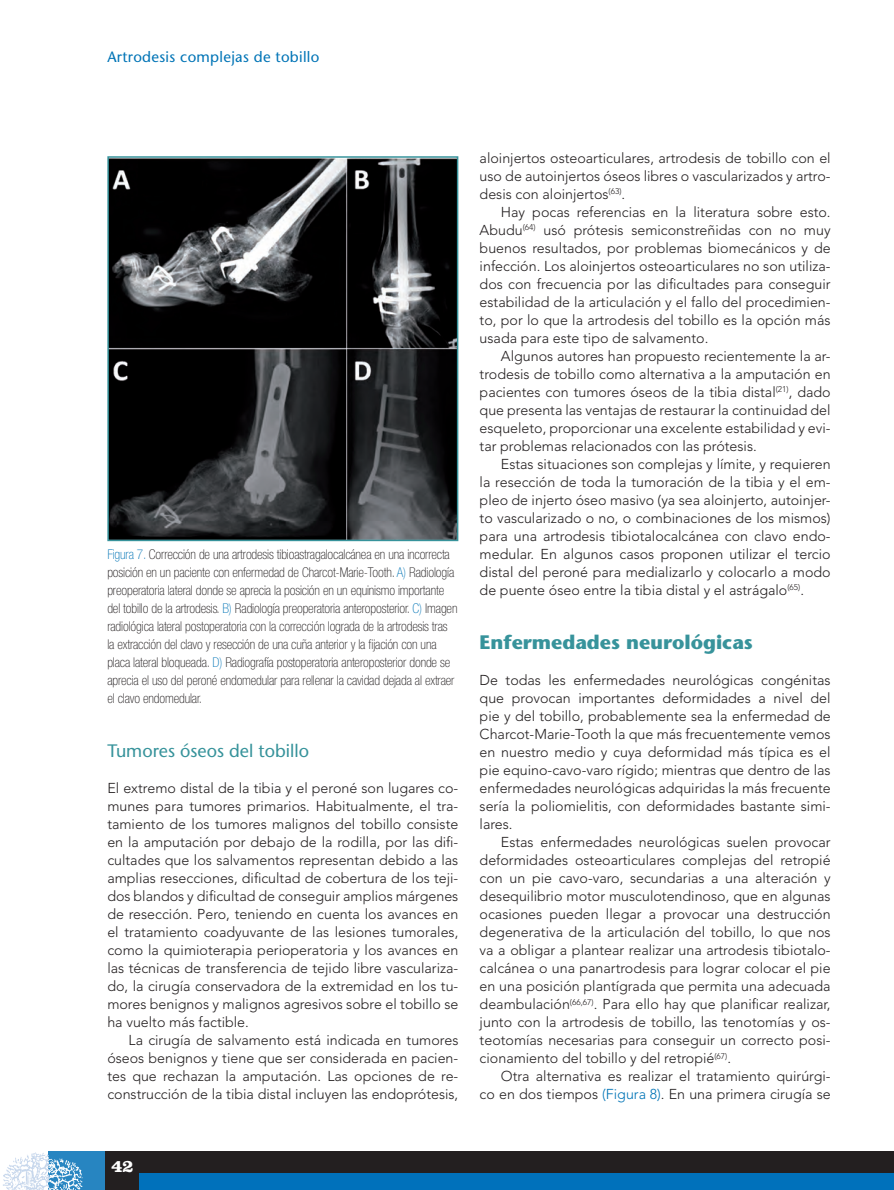
<style>
.page{position:relative;width:894px;height:1190px;background:#fff}
.page>*{position:absolute;margin:0;border:0;box-sizing:border-box;transform-origin:0 0}
.t1{font:700 19.5px "Stone Sans Std";color:#37939b}
.t2{font:500 18px "Stone Sans Std";color:#37939b}
.t3{font:700 18px "Clarendon LT Std";color:#fff}
.t4{font:500 15px "Stone Sans Std";letter-spacing:.02em;color:#0074b6}
.t5{font:300 14.25px "Avenir LT Std";color:#231f20}
.t6{font:100 condensed 13.5px/18px "Helvetica Neue LT Std";letter-spacing:-.01em;color:#231f20}
.s1{color:#0074b6}
</style>
<div class="page">
<div style="left:0;top:1151px;width:893px;height:39px;background:#231f20"></div>
<div style="left:139px;top:1173px;width:754px;height:17px;background:#0071bb"></div>
<div style="left:48px;top:1151px;width:57px;height:39px;background:#2785c1"></div>
<img style="left:48px;top:1155px;width:35px;height:35px">
<img style="left:0;top:1151px;width:48px;height:39px">
<img style="left:110px;top:159px;width:345px;height:379px">
<div style="left:107px;top:156px;width:351px;height:385px;border:2px solid #37939b"></div>
<p class="t4" style="left:107px;top:48px;width:213px">Artrodesis complejas de tobillo</p>
<p class="t6" style="left:107px;top:545px;width:351px"><span class="s1">Figura 7.</span> Corrección de una artrodesis tibioastragalocalcánea en una incorrecta posición en un paciente con enfermedad de Charcot-Marie-Tooth. <span class="s1">A)</span> Radiología preoperatoria lateral donde se aprecia la posición en un equinismo importante del tobillo de la artrodesis. <span class="s1">B)</span> Radiología preoperatoria anteroposterior. <span class="s1">C)</span> Imagen radiológica lateral postoperatoria con la corrección lograda de la artrodesis tras la extracción del clavo y resección de una cuña anterior y la fijación con una placa lateral bloqueada. <span class="s1">D)</span> Radiografía postoperatoria anteroposterior donde se aprecia el uso del peroné endomedular para rellenar la cavidad dejada al extraer el clavo endomedular.</p>
<p class="t2" style="left:107px;top:740px;width:203px">Tumores óseos del tobillo</p>
<p class="t5" style="left:107px;top:780px;width:352px">El extremo distal de la tibia y el peroné son lugares co-</p>
<p class="t5" style="left:107px;top:798px;width:352px">munes para tumores primarios. Habitualmente, el tra-</p>
<p class="t5" style="left:107px;top:816px;width:352px">tamiento de los tumores malignos del tobillo consiste</p>
<p class="t5" style="left:107px;top:834px;width:352px">en la amputación por debajo de la rodilla, por las difi-</p>
<p class="t5" style="left:107px;top:852px;width:352px">cultades que los salvamentos representan debido a las</p>
<p class="t5" style="left:107px;top:870px;width:352px">amplias resecciones, dificultad de cobertura de los teji-</p>
<p class="t5" style="left:107px;top:888px;width:352px">dos blandos y dificultad de conseguir amplios márgenes</p>
<p class="t5" style="left:107px;top:906px;width:352px">de resección. Pero, teniendo en cuenta los avances en</p>
<p class="t5" style="left:107px;top:924px;width:352px">el tratamiento coadyuvante de las lesiones tumorales,</p>
<p class="t5" style="left:107px;top:942px;width:352px">como la quimioterapia perioperatoria y los avances en</p>
<p class="t5" style="left:107px;top:960px;width:352px">las técnicas de transferencia de tejido libre vasculariza-</p>
<p class="t5" style="left:107px;top:978px;width:352px">do, la cirugía conservadora de la extremidad en los tu-</p>
<p class="t5" style="left:107px;top:996px;width:352px">mores benignos y malignos agresivos sobre el tobillo se</p>
<p class="t5" style="left:107px;top:1014px;width:143px">ha vuelto más factible.</p>
<p class="t5" style="left:129px;top:1032px;width:331px">La cirugía de salvamento está indicada en tumores</p>
<p class="t5" style="left:107px;top:1050px;width:352px">óseos benignos y tiene que ser considerada en pacien-</p>
<p class="t5" style="left:107px;top:1068px;width:352px">tes que rechazan la amputación. Las opciones de re-</p>
<p class="t5" style="left:107px;top:1086px;width:352px">construcción de la tibia distal incluyen las endoprótesis,</p>
<p class="t5" style="left:479px;top:150px;width:352px">aloinjertos osteoarticulares, artrodesis de tobillo con el</p>
<p class="t5" style="left:479px;top:168px;width:352px">uso de autoinjertos óseos libres o vascularizados y artro-</p>
<p class="t5" style="left:479px;top:186px;width:147px">desis con aloinjertos<sup>(63)</sup>.</p>
<p class="t5" style="left:501px;top:204px;width:331px">Hay pocas referencias en la literatura sobre esto.</p>
<p class="t5" style="left:479px;top:222px;width:352px">Abudu<sup>(64)</sup> usó prótesis semiconstreñidas con no muy</p>
<p class="t5" style="left:479px;top:240px;width:352px">buenos resultados, por problemas biomecánicos y de</p>
<p class="t5" style="left:479px;top:258px;width:352px">infección. Los aloinjertos osteoarticulares no son utiliza-</p>
<p class="t5" style="left:479px;top:276px;width:352px">dos con frecuencia por las dificultades para conseguir</p>
<p class="t5" style="left:479px;top:294px;width:352px">estabilidad de la articulación y el fallo del procedimien-</p>
<p class="t5" style="left:479px;top:312px;width:352px">to, por lo que la artrodesis del tobillo es la opción más</p>
<p class="t5" style="left:479px;top:330px;width:230px">usada para este tipo de salvamento.</p>
<p class="t5" style="left:501px;top:348px;width:331px">Algunos autores han propuesto recientemente la ar-</p>
<p class="t5" style="left:479px;top:366px;width:352px">trodesis de tobillo como alternativa a la amputación en</p>
<p class="t5" style="left:479px;top:384px;width:352px">pacientes con tumores óseos de la tibia distal<sup>(21)</sup>, dado</p>
<p class="t5" style="left:479px;top:402px;width:352px">que presenta las ventajas de restaurar la continuidad del</p>
<p class="t5" style="left:479px;top:420px;width:352px">esqueleto, proporcionar una excelente estabilidad y evi-</p>
<p class="t5" style="left:479px;top:438px;width:278px">tar problemas relacionados con las prótesis.</p>
<p class="t5" style="left:501px;top:456px;width:331px">Estas situaciones son complejas y límite, y requieren</p>
<p class="t5" style="left:479px;top:474px;width:352px">la resección de toda la tumoración de la tibia y el em-</p>
<p class="t5" style="left:479px;top:492px;width:352px">pleo de injerto óseo masivo (ya sea aloinjerto, autoinjer-</p>
<p class="t5" style="left:479px;top:510px;width:352px">to vascularizado o no, o combinaciones de los mismos)</p>
<p class="t5" style="left:479px;top:528px;width:352px">para una artrodesis tibiotalocalcánea con clavo endo-</p>
<p class="t5" style="left:479px;top:546px;width:352px">medular. En algunos casos proponen utilizar el tercio</p>
<p class="t5" style="left:479px;top:564px;width:352px">distal del peroné para medializarlo y colocarlo a modo</p>
<p class="t5" style="left:479px;top:582px;width:326px">de puente óseo entre la tibia distal y el astrágalo<sup>(65)</sup>.</p>
<p class="t1" style="left:479px;top:631px;width:275px">Enfermedades neurológicas</p>
<p class="t5" style="left:479px;top:672px;width:352px">De todas les enfermedades neurológicas congénitas</p>
<p class="t5" style="left:479px;top:690px;width:352px">que provocan importantes deformidades a nivel del</p>
<p class="t5" style="left:479px;top:708px;width:352px">pie y del tobillo, probablemente sea la enfermedad de</p>
<p class="t5" style="left:479px;top:726px;width:352px">Charcot-Marie-Tooth la que más frecuentemente vemos</p>
<p class="t5" style="left:479px;top:744px;width:352px">en nuestro medio y cuya deformidad más típica es el</p>
<p class="t5" style="left:479px;top:762px;width:352px">pie equino-cavo-varo rígido; mientras que dentro de las</p>
<p class="t5" style="left:479px;top:780px;width:352px">enfermedades neurológicas adquiridas la más frecuente</p>
<p class="t5" style="left:479px;top:798px;width:352px">sería la poliomielitis, con deformidades bastante simi-</p>
<p class="t5" style="left:479px;top:816px;width:35px">lares.</p>
<p class="t5" style="left:501px;top:834px;width:331px">Estas enfermedades neurológicas suelen provocar</p>
<p class="t5" style="left:479px;top:852px;width:352px">deformidades osteoarticulares complejas del retropié</p>
<p class="t5" style="left:479px;top:870px;width:352px">con un pie cavo-varo, secundarias a una alteración y</p>
<p class="t5" style="left:479px;top:888px;width:352px">desequilibrio motor musculotendinoso, que en algunas</p>
<p class="t5" style="left:479px;top:906px;width:352px">ocasiones pueden llegar a provocar una destrucción</p>
<p class="t5" style="left:479px;top:924px;width:352px">degenerativa de la articulación del tobillo, lo que nos</p>
<p class="t5" style="left:479px;top:942px;width:352px">va a obligar a plantear realizar una artrodesis tibiotalo-</p>
<p class="t5" style="left:479px;top:960px;width:352px">calcánea o una panartrodesis para lograr colocar el pie</p>
<p class="t5" style="left:479px;top:978px;width:352px">en una posición plantígrada que permita una adecuada</p>
<p class="t5" style="left:479px;top:996px;width:352px">deambulación<sup>(66,67)</sup>. Para ello hay que planificar realizar,</p>
<p class="t5" style="left:479px;top:1014px;width:352px">junto con la artrodesis de tobillo, las tenotomías y os-</p>
<p class="t5" style="left:479px;top:1032px;width:352px">teotomías necesarias para conseguir un correcto posi-</p>
<p class="t5" style="left:479px;top:1050px;width:253px">cionamiento del tobillo y del retropié<sup>(67)</sup>.</p>
<p class="t5" style="left:501px;top:1068px;width:331px">Otra alternativa es realizar el tratamiento quirúrgi-</p>
<p class="t5" style="left:479px;top:1086px;width:352px">co en dos tiempos <span class="s1">(Figura 8)</span>. En una primera cirugía se</p>
<p class="t3" style="left:111px;top:1155px;width:23px">42</p>
</div>
